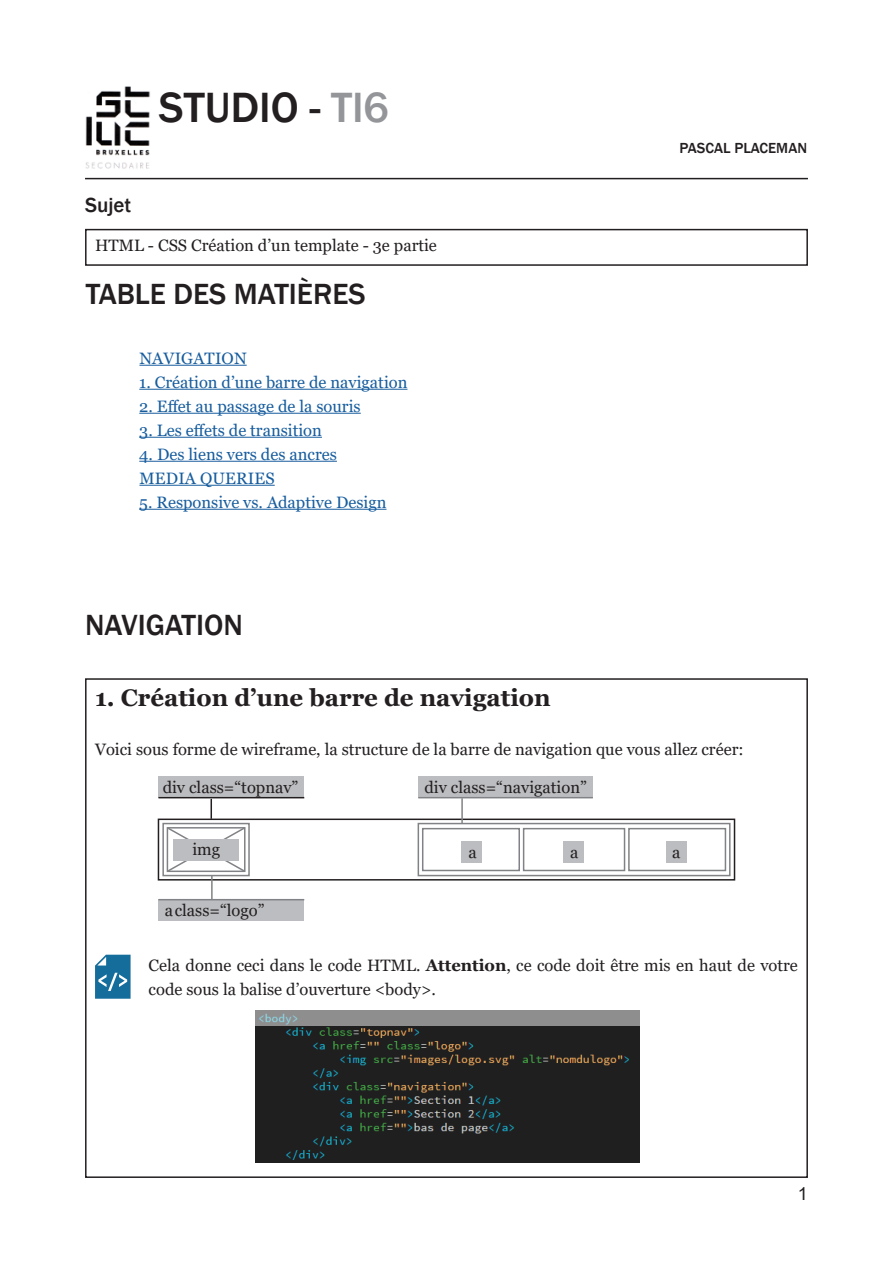
<style>
.page{position:relative;width:893px;height:1263px;background:#fff}
.page>*{position:absolute;margin:0;border:0;box-sizing:border-box;transform-origin:0 0}
.Titre02{font:500 43.5px "Franklin Gothic";color:#231f20}
.Titre01{font:500 30px "Franklin Gothic";color:#231f20}
.Titre_corp_de_texte{font:700 24px "Georgia";color:#231f20}
.Titre_corp_de_texte-2{font:500 21px "Franklin Gothic";color:#231f20}
.t1{font:18px "Arial";color:#231f20}
.corp_de_texte{font:16.5px "Georgia";color:#231f20}
.retrait{font:16.5px "Georgia";color:#175d9e}
.retrait-2{font:16.5px/24px "Georgia";color:#231f20}
.Titre03{font:500 15px "Franklin Gothic";color:#231f20}
.s1{color:#939598}
.s2{font-weight:700}
</style>
<div class="page">
<img style="left:86px;top:86px;width:64px;height:83px">
<hr style="left:85px;top:178px;width:723px;height:1px;background:#231f20">
<div style="left:85px;top:229px;width:723px;height:37px;border:2px solid #231f20"></div>
<hr style="left:139px;top:365px;width:108px;height:1px;background:#175d9e">
<hr style="left:139px;top:389px;width:268px;height:1px;background:#175d9e">
<hr style="left:139px;top:413px;width:222px;height:1px;background:#175d9e">
<hr style="left:139px;top:437px;width:183px;height:1px;background:#175d9e">
<hr style="left:139px;top:461px;width:198px;height:1px;background:#175d9e">
<hr style="left:139px;top:485px;width:136px;height:1px;background:#175d9e">
<hr style="left:139px;top:509px;width:247px;height:1px;background:#175d9e">
<div style="left:85px;top:678px;width:723px;height:500px;border:2px solid #231f20"></div>
<img style="left:255px;top:1026px;width:384px;height:136px">
<svg style="left:95px;top:955px;width:36px;height:44px"></svg>
<div style="left:158px;top:776px;width:146px;height:22px;background:#bcbdc0"></div>
<hr style="left:158px;top:797px;width:146px;height:1px;background:#231f20">
<div style="left:158px;top:900px;width:146px;height:21px;background:#bcbdc0"></div>
<hr style="left:158px;top:899px;width:146px;height:1px;background:#808285">
<div style="left:418px;top:776px;width:175px;height:22px;background:#bcbdc0"></div>
<hr style="left:418px;top:797px;width:175px;height:1px;background:#808285">
<div style="left:158px;top:818px;width:577px;height:62px;border:2px solid #231f20"></div>
<svg style="left:418px;top:823px;width:313px;height:53px"></svg>
<div style="left:422px;top:828px;width:98px;height:43px;background:#fff;border:2px solid #808285"></div>
<div style="left:523px;top:828px;width:102px;height:43px;background:#fff;border:2px solid #808285"></div>
<div style="left:628px;top:828px;width:98px;height:43px;background:#fff;border:2px solid #808285"></div>
<svg style="left:162px;top:823px;width:88px;height:53px"></svg>
<svg style="left:165px;top:826px;width:82px;height:47px"></svg>
<div style="left:461px;top:841px;width:21px;height:21px;background:#bcbdc0"></div>
<div style="left:563px;top:841px;width:21px;height:21px;background:#bcbdc0"></div>
<div style="left:666px;top:841px;width:21px;height:21px;background:#bcbdc0"></div>
<div style="left:173px;top:839px;width:66px;height:22px;background:#bcbdc0"></div>
<svg style="left:211px;top:799px;width:1px;height:20px"></svg>
<hr style="left:211px;top:875px;width:2px;height:25px;background:#808285">
<hr style="left:461px;top:798px;width:2px;height:26px;background:#808285">
<div style="left:255px;top:1010px;width:385px;height:16px;background:#8e8e8e"></div>
<p class="Titre02" style="left:159px;top:80px;width:232px">STUDIO - <span class="s1">TI6</span></p>
<p class="Titre_corp_de_texte-2" style="left:85px;top:192px;width:48px">Sujet</p>
<p class="corp_de_texte" style="left:95px;top:236px;width:343px">HTML - CSS Création d’un template - 3e partie</p>
<p class="Titre01" style="left:86px;top:275px;width:281px">TABLE DES MATIÈRES</p>
<p class="retrait" style="left:139px;top:348px;width:109px">NAVIGATION</p>
<p class="retrait" style="left:139px;top:372px;width:270px">1. Création d’une barre de navigation</p>
<p class="retrait" style="left:139px;top:396px;width:223px">2. Effet au passage de la souris</p>
<p class="retrait" style="left:139px;top:420px;width:184px">3. Les effets de transition</p>
<p class="retrait" style="left:139px;top:444px;width:199px">4. Des liens vers des ancres</p>
<p class="retrait" style="left:139px;top:468px;width:137px">MEDIA QUERIES</p>
<p class="retrait" style="left:139px;top:492px;width:249px">5. Responsive vs. Adaptive Design</p>
<p class="Titre01" style="left:85px;top:607px;width:159px">NAVIGATION</p>
<p class="Titre03" style="left:680px;top:139px;width:129px">PASCAL PLACEMAN</p>
<p class="Titre_corp_de_texte" style="left:95px;top:683px;width:457px">1. Création d’une barre de navigation</p>
<p class="corp_de_texte" style="left:95px;top:739px;width:650px">Voici sous forme de wireframe, la structure de la barre de navigation que vous allez créer:</p>
<p class="corp_de_texte" style="left:163px;top:778px;width:137px">div class=“topnav”</p>
<p class="corp_de_texte" style="left:424px;top:778px;width:164px">div class=“navigation”</p>
<p class="corp_de_texte" style="left:192px;top:839px;width:29px">img</p>
<p class="corp_de_texte" style="left:165px;top:900px;width:101px">a class=“logo”</p>
<p class="corp_de_texte" style="left:469px;top:842px;width:10px">a</p>
<p class="corp_de_texte" style="left:570px;top:842px;width:10px">a</p>
<p class="corp_de_texte" style="left:672px;top:842px;width:10px">a</p>
<p class="retrait-2" style="left:149px;top:953px;width:651px">Cela donne ceci dans le code HTML. <span class="s2">Attention</span>, ce code doit être mis en haut de votre code sous la balise d’ouverture &lt;body&gt;.</p>
<p class="t1" style="left:798px;top:1181px;width:12px">1</p>
</div>
